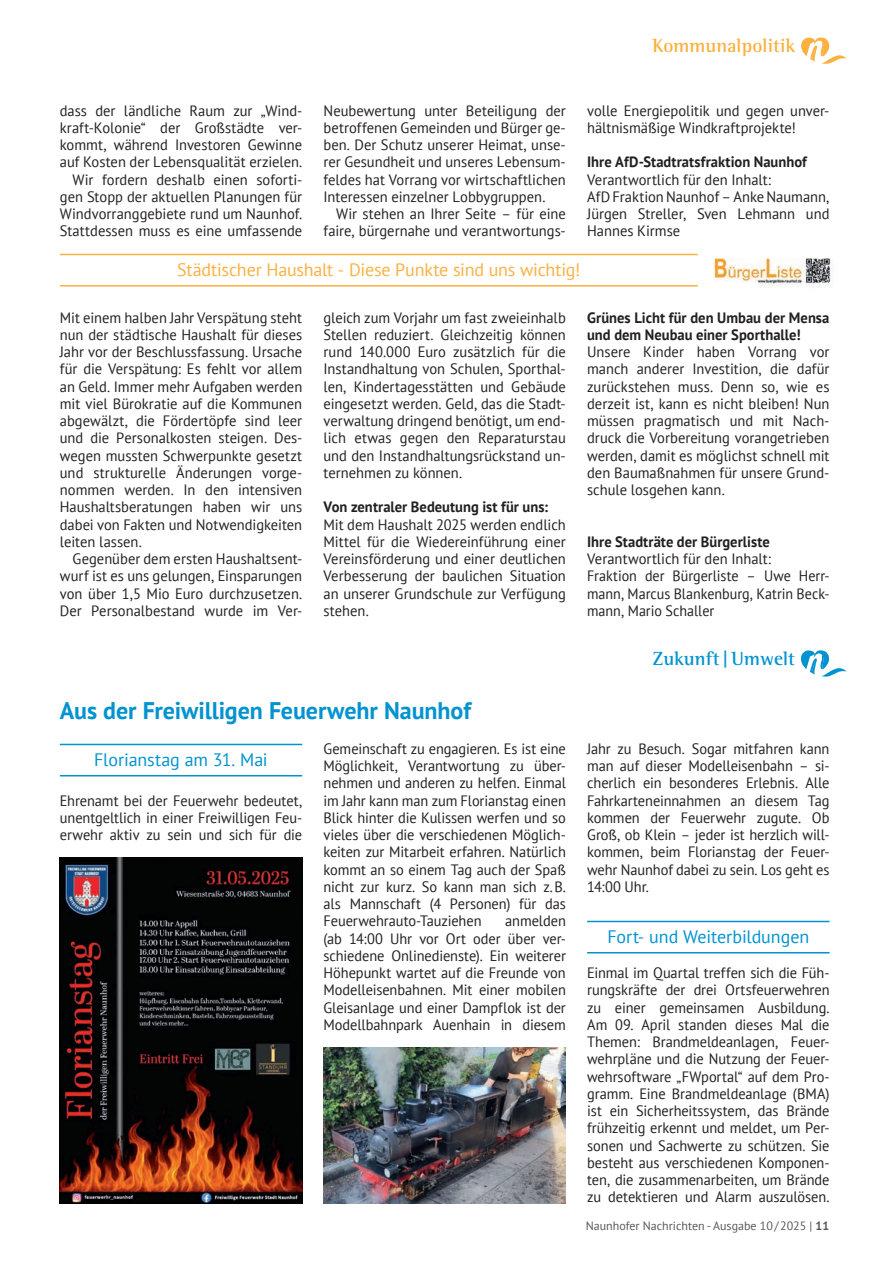
<style>
.page{position:relative;width:893px;height:1263px;background:#fff}
.page>*{position:absolute;margin:0;border:0;box-sizing:border-box;transform-origin:0 0}
.t1{font:700 24px "PT Sans";letter-spacing:-.005em;color:#0093d0}
.t2{font:700 19.5px "Rotis Semi Serif Std";letter-spacing:.005em;color:#fbb03f}
.t3{font:700 19.5px "Rotis Semi Serif Std";letter-spacing:.005em;color:#0093d0}
.t4{font:18px "PT Sans";letter-spacing:-.01em;color:#fbb03f}
.t5{font:18px "PT Sans";letter-spacing:-.005em;color:#0093d0}
.t6{font:15px/17.2px "PT Sans";color:#231f20;text-align:justify}
.t7{font:15px/17.2px "PT Sans";color:#231f20;text-align:justify;scale:.96 1}
.t8{font:700 15px/17.2px "PT Sans";color:#231f20}
.t9{font:12px "PT Sans";color:#57585a}
.s1{font-weight:700}
</style>
<div class="page">
<svg style="left:801px;top:37px;width:46px;height:27px"></svg>
<hr style="left:60px;top:744px;width:242px;height:1px;background:#0093d0">
<hr style="left:60px;top:775px;width:242px;height:1px;background:#0093d0">
<hr style="left:587px;top:921px;width:242px;height:1px;background:#0093d0">
<hr style="left:587px;top:952px;width:242px;height:1px;background:#0093d0">
<hr style="left:60px;top:254px;width:638px;height:1px;background:#fbb03f">
<hr style="left:60px;top:285px;width:638px;height:1px;background:#fbb03f">
<img style="left:714px;top:258px;width:120px;height:30px">
<img style="left:60px;top:857px;width:242px;height:346px">
<img style="left:323px;top:1047px;width:242px;height:156px">
<svg style="left:801px;top:650px;width:46px;height:27px"></svg>
<p class="t6" style="left:60px;top:101px;width:244px;text-align:right">dass der ländliche Raum zur „Wind&shy;kraft-Kolonie“ der Großstädte ver&shy;kommt, während Investoren Gewinne auf Kosten der Lebensqualität erzielen.<br>Wir fordern deshalb einen soforti&shy;gen Stopp der aktuellen Planungen für Windvorranggebiete rund um Naunhof.<br>Stattdessen muss es eine umfassende</p>
<p class="t6" style="left:323px;top:101px;width:244px">Neubewertung unter Beteiligung der betroffenen Gemeinden und Bürger ge&shy;ben. Der Schutz unserer Heimat, unse&shy;rer Gesundheit und unseres Lebensum&shy;feldes hat Vorrang vor wirtschaftlichen Interessen einzelner Lobbygruppen.</p>
<p class="t6" style="left:323px;top:205px;width:244px;text-align:right">Wir stehen an Ihrer Seite – für eine faire, bürgernahe und verantwortungs-</p>
<h2 class="t2" style="left:652px;top:34px;width:144px">Kommunalpolitik</h2>
<p class="t6" style="left:587px;top:101px;width:244px">volle Energiepolitik und gegen unver&shy;hältnismäßige Windkraftprojekte!</p>
<p class="t8" style="left:587px;top:153px;width:221px">Ihre AfD-Stadtratsfraktion Naunhof</p>
<p class="t6" style="left:587px;top:170px;width:244px;text-align:left">Verantwortlich für den Inhalt:<br>AfD Fraktion Naunhof – Anke Naumann,<br>Jürgen Streller, Sven Lehmann und<br>Hannes Kirmse</p>
<p class="t4" style="left:177px;top:258px;width:405px">Städtischer Haushalt - Diese Punkte sind uns wichtig!</p>
<p class="t6" style="left:60px;top:308px;width:244px">Mit einem halben Jahr Verspätung steht nun der städtische Haushalt für dieses Jahr vor der Beschlussfassung. Ursache für die Verspätung: Es fehlt vor allem an Geld. Immer mehr Aufgaben werden mit viel Bürokratie auf die Kommunen abgewälzt, die Fördertöpfe sind leer und die Personalkosten steigen. Des&shy;wegen mussten Schwerpunkte gesetzt und strukturelle Änderungen vorge&shy;nommen werden. In den intensiven Haushaltsberatungen haben wir uns dabei von Fakten und Notwendigkeiten leiten lassen.</p>
<p class="t6" style="left:60px;top:550px;width:244px;text-indent:13px">Gegenüber dem ersten Haushaltsent&shy;wurf ist es uns gelungen, Einsparungen von über 1,5 Mio Euro durchzusetzen.<br>Der Personalbestand wurde im Ver-</p>
<p class="t6" style="left:323px;top:308px;width:244px">gleich zum Vorjahr um fast zweieinhalb Stellen reduziert. Gleichzeitig können rund 140.000 Euro zusätzlich für die Instandhaltung von Schulen, Sporthal&shy;len, Kindertagesstätten und Gebäude eingesetzt werden. Geld, das die Stadt&shy;verwaltung dringend benötigt, um end&shy;lich etwas gegen den Reparaturstau und den Instandhaltungsrückstand un&shy;ternehmen zu können.</p>
<p class="t8" style="left:323px;top:498px;width:226px">Von zentraler Bedeutung ist für uns:</p>
<p class="t6" style="left:323px;top:515px;width:244px">Mit dem Haushalt 2025 werden endlich Mittel für die Wiedereinführung einer Vereinsförderung und einer deutlichen Verbesserung der baulichen Situation an unserer Grundschule zur Verfügung stehen.</p>
<p class="t8" style="left:587px;top:308px;width:244px">Grünes Licht für den Umbau der Mensa und dem Neubau einer Sporthalle!</p>
<p class="t6" style="left:587px;top:343px;width:244px">Unsere Kinder haben Vorrang vor manch anderer Investition, die dafür zurückstehen muss. Denn so, wie es derzeit ist, kann es nicht bleiben! Nun müssen pragmatisch und mit Nach&shy;druck die Vorbereitung vorangetrieben werden, damit es möglichst schnell mit den Baumaßnahmen für unsere Grund&shy;schule losgehen kann.</p>
<p class="t8" style="left:587px;top:533px;width:184px">Ihre Stadträte der Bürgerliste</p>
<p class="t6" style="left:587px;top:550px;width:244px;text-align:left">Verantwortlich für den Inhalt:<br>Fraktion der Bürgerliste – Uwe Herr&shy;mann, Marcus Blankenburg, Katrin Beck&shy;mann, Mario Schaller</p>
<h2 class="t3" style="left:653px;top:647px;width:144px">Zukunft|Umwelt</h2>
<h1 class="t1" style="left:60px;top:695px;width:413px">Aus der Freiwilligen Feuerwehr Naunhof</h1>
<p class="t5" style="left:94px;top:748px;width:175px">Florianstag am 31. Mai</p>
<p class="t7" style="left:60px;top:791px;width:254px">Ehrenamt bei der Feuerwehr bedeutet, unentgeltlich in einer Freiwilligen Feu&shy;erwehr aktiv zu sein und sich für die</p>
<p class="t7" style="left:323px;top:740px;width:254px">Gemeinschaft zu engagieren. Es ist eine Möglichkeit, Verantwortung zu über&shy;nehmen und anderen zu helfen. Einmal im Jahr kann man zum Florianstag einen Blick hinter die Kulissen werfen und so vieles über die verschiedenen Möglich&shy;keiten zur Mitarbeit erfahren. Natürlich kommt an so einem Tag auch der Spaß nicht zur kurz. So kann man sich z.B. als Mannschaft (4 Personen) für das Feuerwehrauto-Tauziehen</p>
<p class="t7" style="left:323px;top:912px;width:254px;text-indent:182px">anmelden (ab 14:00 Uhr vor Ort oder über ver&shy;schiedene Onlinedienste). Ein weiterer Höhepunkt wartet auf die Freunde von Modelleisenbahnen. Mit einer mobilen Gleisanlage und einer Dampflok ist der Modellbahnpark Auenhain in diesem</p>
<p class="t7" style="left:587px;top:740px;width:254px">Jahr zu Besuch. Sogar mitfahren kann man auf dieser Modelleisenbahn – si&shy;cherlich ein besonderes Erlebnis. Alle Fahrkarteneinnahmen an diesem Tag kommen der Feuerwehr zugute. Ob Groß, ob Klein – jeder ist herzlich will&shy;kommen, beim Florianstag der Feuer&shy;wehr Naunhof dabei zu sein. Los geht es 14:00 Uhr.</p>
<p class="t5" style="left:607px;top:925px;width:203px">Fort- und Weiterbildungen</p>
<p class="t7" style="left:587px;top:964px;width:254px">Einmal im Quartal treffen sich die Füh&shy;rungskräfte der drei Ortsfeuerwehren zu einer gemeinsamen Ausbildung.<br>Am 09. April standen dieses Mal die Themen: Brandmeldeanlagen, Feuer&shy;wehrpläne und die Nutzung der Feuer&shy;wehrsoftware „FWportal“ auf dem Pro&shy;gramm. Eine Brandmeldeanlage (BMA) ist ein Sicherheitssystem, das Brände frühzeitig erkennt und meldet, um Per&shy;sonen und Sachwerte zu schützen. Sie besteht aus verschiedenen Komponen&shy;ten, die zusammenarbeiten, um Brände zu detektieren und Alarm auszulösen.</p>
<p class="t9" style="left:586px;top:1218px;width:245px">Naunhofer Nachrichten - Ausgabe 10/2025 | <span class="s1">11</span></p>
</div>
